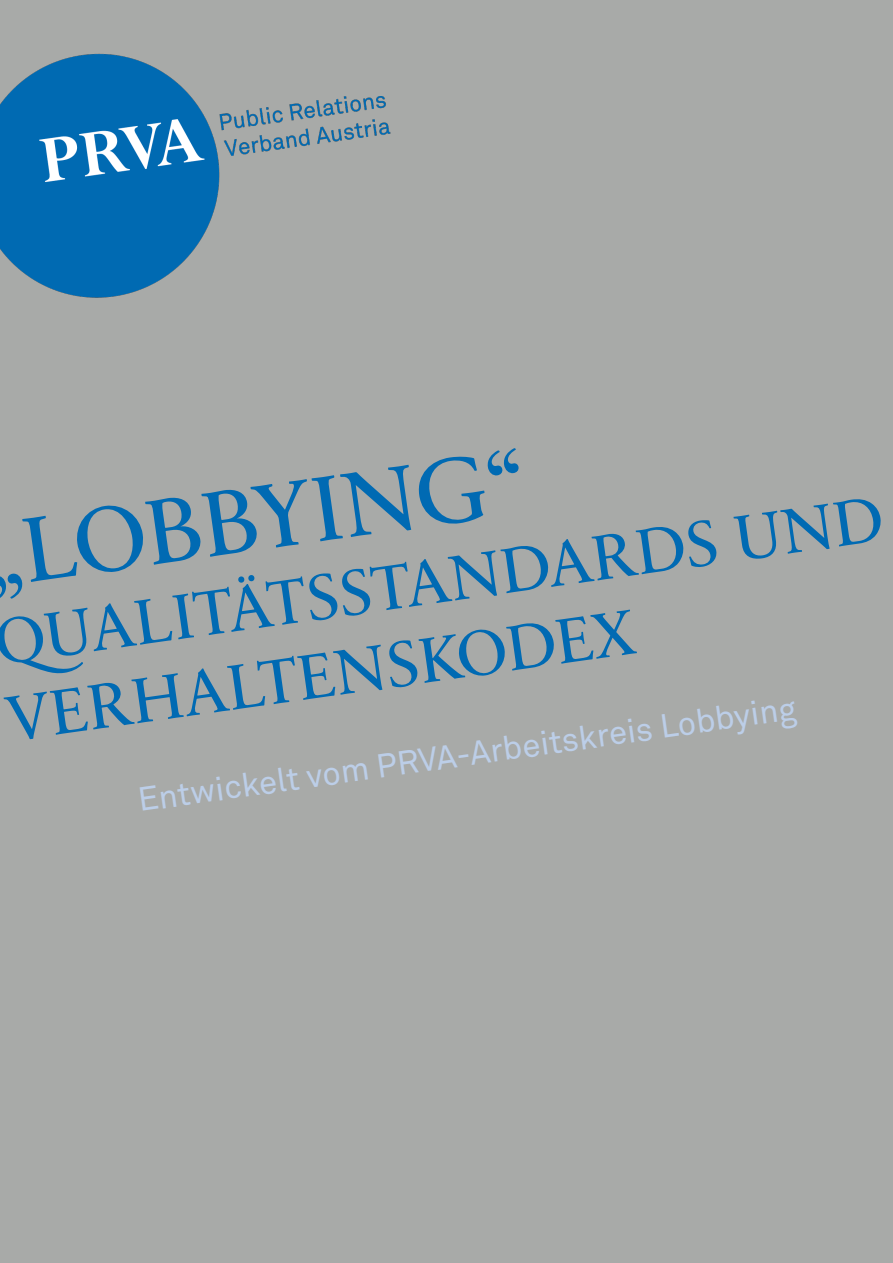
<style>
.page{position:relative;width:893px;height:1263px;background:#a8aaa8}
.page>*{position:absolute;margin:0;border:0;box-sizing:border-box;transform-origin:0 0}
.t1{font:93px "Sabon Next LT Regular SC";color:#006ab3}
.t2{font:64.5px/77.4px "Sabon Next LT Regular SC";color:#006ab3}
.t3{font:33px "Akkurat";color:#bccee8}
</style>
<div class="page">
<img style="left:0;top:53px;width:391px;height:245px">
<h1 class="t1" style="left:-24px;top:503px;width:548px;rotate:-8deg">„LOBBYING“</h1>
<h2 class="t2" style="left:-10px;top:606px;width:897px;rotate:-8deg">QUALITÄTSSTANDARDS UND<br>VERHALTENSKODEX</h2>
<p class="t3" style="left:135px;top:779px;width:666px;rotate:-8deg">Entwickelt vom PRVA-Arbeitskreis Lobbying</p>
</div>
